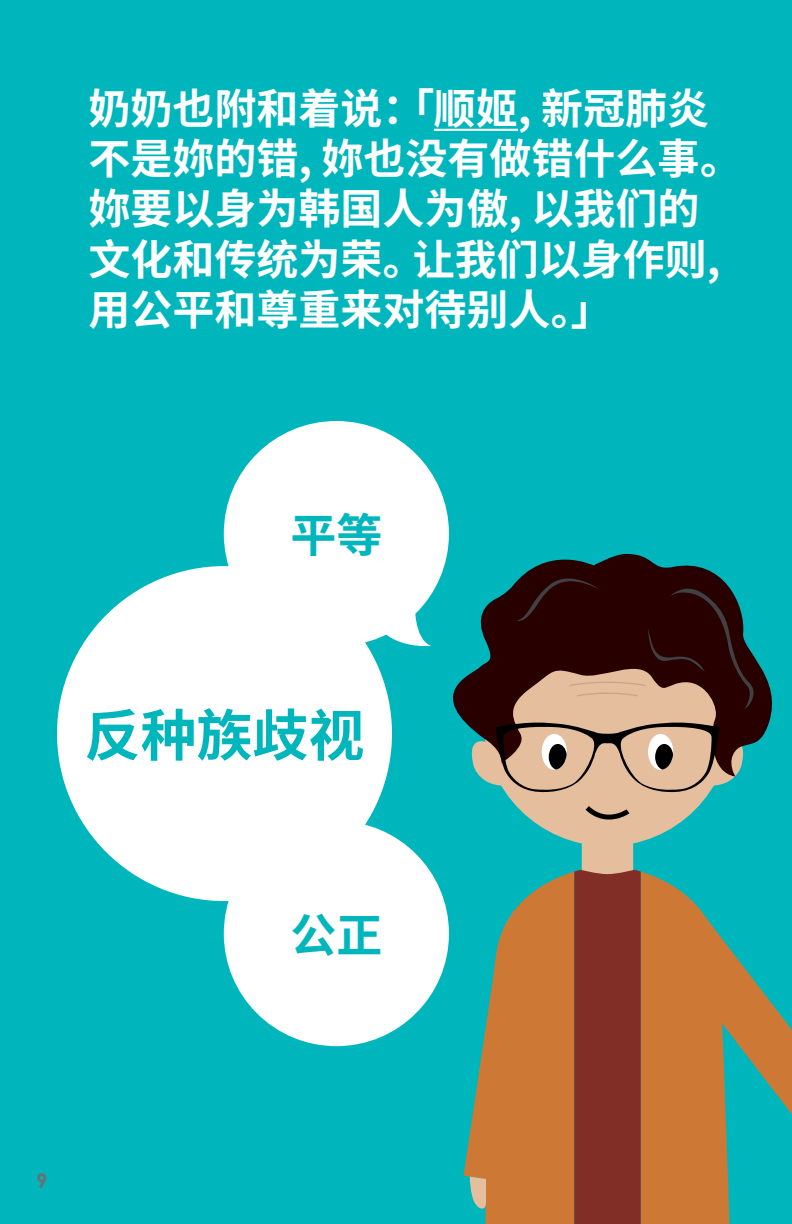
<style>
.page{position:relative;width:792px;height:1224px;background:#00b6bd}
.page>*{position:absolute;margin:0;border:0;box-sizing:border-box;transform-origin:0 0}
.t1{font:700 56px "Source Han Sans CN";color:#00b6bd}
.t2{font:700 46px "Source Han Sans CN";color:#00b6bd}
.t3{font:700 42px/50.4px "Source Han Sans CN";color:#fff}
.t4{font:700 20px "Century Gothic";color:#6d6e71}
.s1{font-family:"Source Han Sans TW"}
</style>
<div class="page">
<div style="left:484px;top:599px;width:247px;height:247px;background:#e5be9e;border-radius:50%"></div>
<svg style="left:585px;top:806px;width:45px;height:14px"></svg>
<svg style="left:464px;top:840px;width:328px;height:384px"></svg>
<div style="left:224px;top:821px;width:225px;height:225px;background:#fff;border-radius:50%"></div>
<div style="left:224px;top:421px;width:225px;height:225px;background:#fff;border-radius:50%"></div>
<svg style="left:373px;top:609px;width:47px;height:37px"></svg>
<div style="left:57px;top:566px;width:335px;height:335px;background:#fff;border-radius:50%"></div>
<svg style="left:420px;top:543px;width:352px;height:202px"></svg>
<svg style="left:466px;top:720px;width:283px;height:73px"></svg>
<svg style="left:517px;top:569px;width:241px;height:140px"></svg>
<hr style="left:434px;top:129px;width:84px;height:2px;background:#fff">
<p class="t3" style="left:88px;top:84px;width:655px">奶奶也附和着说：「顺姬, 新冠肺炎不是妳的错, 妳也没有做错什么事。妳要以身为韩国人为傲<span class="s1">,</span> 以我们的文化和传统为荣。让我们以身作则<span class="s1">,</span>用公平和尊重来对待别人。」</p>
<p class="t2" style="left:290px;top:509px;width:93px">平等</p>
<h1 class="t1" style="left:85px;top:704px;width:281px">反种族歧视</h1>
<p class="t2" style="left:290px;top:909px;width:93px">公正</p>
<p class="t4" style="left:36px;top:1168px;width:13px">9</p>
</div>
